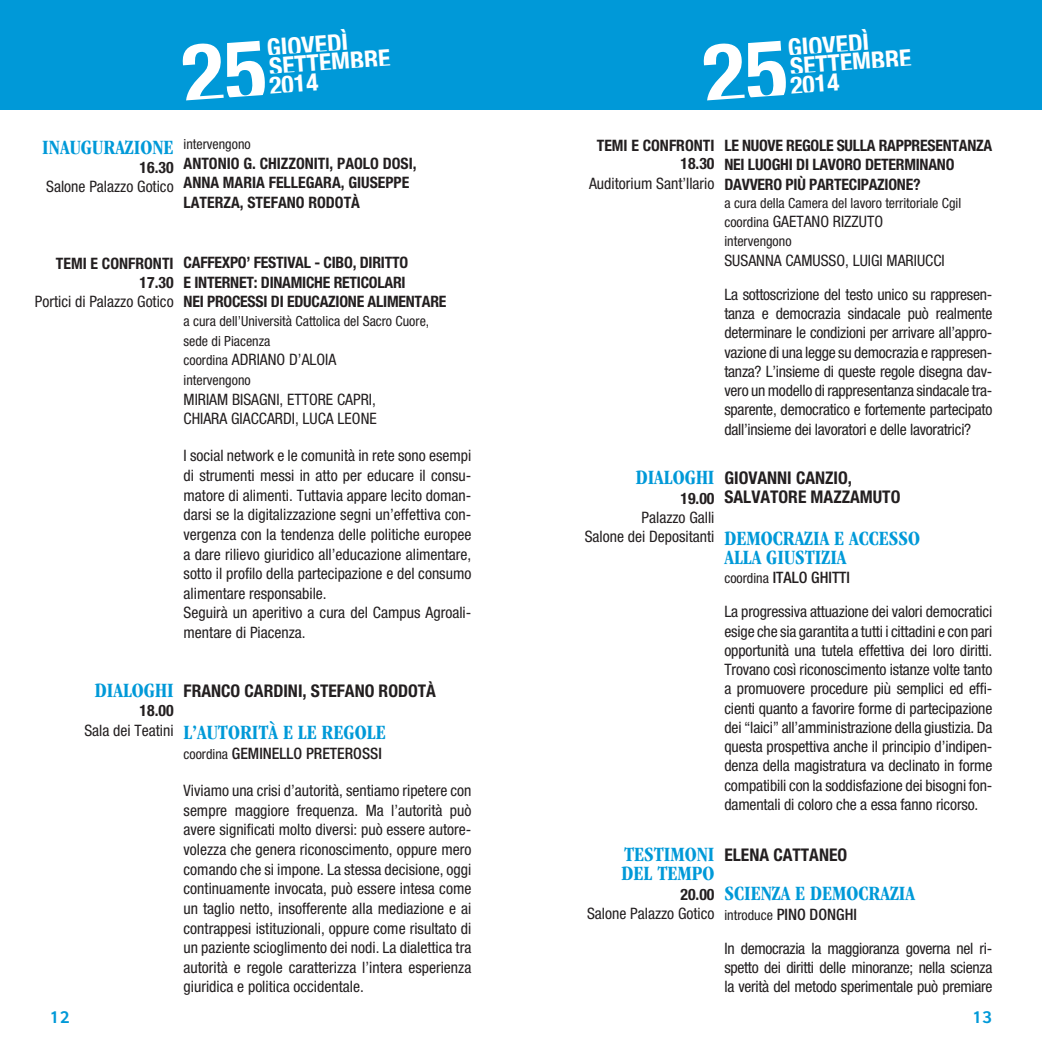
<style>
.page{position:relative;width:1042px;height:1042px;background:#fff}
.page>*{position:absolute;margin:0;border:0;box-sizing:border-box;transform-origin:0 0}
.t1{font:700 condensed 25.38px/18.9px "Helvetica Neue LT Std";color:#fff}
.t2{font:700 condensed 21px/19.2px "ITC Garamond Std";color:#0099d8}
.t3{font:700 condensed 17.5px/19.2px "Helvetica Neue LT Std";color:#231f20}
.t4{font:condensed 15.75px/19.6px "Helvetica Neue LT Std";color:#231f20}
.t5{font:700 condensed 15.75px/19.6px "Helvetica Neue LT Std";letter-spacing:-.015em;color:#231f20}
.t6{font:condensed 15.75px/34.1px "Helvetica Neue LT Std";letter-spacing:-.02em;color:#231f20}
.t7{font:500 condensed 15.75px "Helvetica Neue LT Std";color:#231f20}
.t8{font:700 15.75px "British Council Sans";color:#0099d8}
.t9{font:condensed 14px/19.6px "Helvetica Neue LT Std";color:#231f20}
.s1{font-size:14px}
.s2{font-weight:400;font-size:14px}
.s3{font-weight:500}
</style>
<div class="page">
<div style="left:0;top:0;width:521px;height:109px;background:#0099d8"></div>
<div style="left:521px;top:0;width:521px;height:109px;background:#0099d8"></div>
<h1 class="t1" style="left:266px;top:38px;width:83px;rotate:-4deg">GIOVEDÌ</h1>
<h1 class="t1" style="left:267px;top:57px;width:124px;rotate:-4deg">SETTEMBRE<br>2014</h1>
<h2 class="t2" style="left:42px;top:137px;width:133px">INAUGURAZIONE</h2>
<p class="t5" style="left:140px;top:157px;width:36px">16.30</p>
<p class="t4" style="left:46px;top:177px;width:129px">Salone Palazzo Gotico</p>
<p class="t9" style="left:184px;top:134px;width:69px">intervengono</p>
<p class="t5" style="left:184px;top:153px;width:234px">ANTONIO G. CHIZZONITI, PAOLO DOSI,<br>ANNA MARIA FELLEGARA, GIUSEPPE<br>LATERZA, STEFANO RODOTÀ</p>
<p class="t5" style="left:56px;top:254px;width:119px;line-height:18.4px;text-align:right">TEMI E CONFRONTI<br>17.30</p>
<p class="t4" style="left:35px;top:291px;width:140px">Portici di Palazzo Gotico</p>
<p class="t5" style="left:184px;top:252px;width:264px">CAFFEXPO’ FESTIVAL - CIBO, DIRITTO<br>E INTERNET: DINAMICHE RETICOLARI<br>NEI PROCESSI DI EDUCAZIONE ALIMENTARE</p>
<p class="t9" style="left:184px;top:311px;width:247px">a cura dell’Università Cattolica del Sacro Cuore, sede di Piacenza</p>
<p class="t4" style="left:184px;top:350px;width:154px"><span class="s1">coordina</span> ADRIANO D’ALOIA</p>
<p class="t9" style="left:184px;top:370px;width:69px">intervengono</p>
<p class="t4" style="left:184px;top:389px;width:195px">MIRIAM BISAGNI, ETTORE CAPRI,<br>CHIARA GIACCARDI, LUCA LEONE</p>
<p class="t4" style="left:184px;top:446px;width:289px">I social network e le comunità in rete sono esempi di strumenti messi in atto per educare il consu&shy;matore di alimenti. Tuttavia appare lecito doman&shy;darsi se la digitalizzazione segni un’effettiva con&shy;vergenza con la tendenza delle politiche europee a dare rilievo giuridico all’educazione alimentare, sotto il profilo della partecipazione e del consumo alimentare responsabile.<br>Seguirà un aperitivo a cura del Campus Agroali&shy;mentare di Piacenza.</p>
<p class="t8" style="left:50px;top:1007px;width:22px">12</p>
<h2 class="t2" style="left:95px;top:681px;width:80px">DIALOGHI</h2>
<p class="t5" style="left:140px;top:701px;width:36px">18.00</p>
<p class="t4" style="left:84px;top:720px;width:91px">Sala dei Teatini</p>
<p class="t3" style="left:184px;top:681px;width:254px">FRANCO CARDINI, STEFANO RODOTÀ</p>
<h2 class="t2" style="left:184px;top:723px;width:204px">L’AUTORITÀ E LE REGOLE</h2>
<p class="t7" style="left:184px;top:744px;width:200px"><span class="s2">coordina</span> GEMINELLO PRETEROSSI</p>
<p class="t4" style="left:184px;top:780px;width:289px;text-align:justify">Viviamo una crisi d’autorità, sentiamo ripetere con sempre maggiore frequenza. Ma l’autorità può avere significati molto diversi: può essere autore&shy;volezza che genera riconoscimento, oppure mero comando che si impone. La stessa decisione, oggi continuamente invocata, può essere intesa come un taglio netto, insofferente alla mediazione e ai contrappesi istituzionali, oppure come risultato di un paziente scioglimento dei nodi. La dialettica tra autorità e regole caratterizza l’intera esperienza giuridica e politica occidentale.</p>
<h1 class="t1" style="left:787px;top:38px;width:83px;rotate:-4deg">GIOVEDÌ</h1>
<h1 class="t1" style="left:788px;top:57px;width:124px;rotate:-4deg">SETTEMBRE<br>2014</h1>
<p class="t5" style="left:597px;top:136px;width:119px;line-height:18.4px;text-align:right">TEMI E CONFRONTI<br>18.30</p>
<p class="t4" style="left:589px;top:173px;width:127px">Auditorium Sant’Ilario</p>
<p class="t5" style="left:724px;top:136px;width:269px">LE NUOVE REGOLE SULLA RAPPRESENTANZA<br>NEI LUOGHI DI LAVORO DETERMINANO<br>DAVVERO PIÙ PARTECIPAZIONE?</p>
<p class="t9" style="left:724px;top:193px;width:238px">a cura della Camera del lavoro territoriale Cgil</p>
<p class="t4" style="left:724px;top:212px;width:160px"><span class="s1">coordina</span> GAETANO RIZZUTO</p>
<p class="t9" style="left:724px;top:232px;width:69px">intervengono</p>
<p class="t4" style="left:724px;top:243px;width:269px;line-height:34.1px">SUSANNA CAMUSSO, LUIGI MARIUCCI<br>La sottoscrizione del testo unico su rappresen-</p>
<p class="t4" style="left:724px;top:304px;width:269px;text-align:justify">tanza e democrazia sindacale può realmente determinare le condizioni per arrivare all’appro&shy;vazione di una legge su democrazia e rappresen&shy;tanza? L’insieme di queste regole disegna dav&shy;vero un modello di rappresentanza sindacale tra&shy;sparente, democratico e fortemente partecipato dall’insieme dei lavoratori e delle lavoratrici?</p>
<h2 class="t2" style="left:636px;top:468px;width:80px">DIALOGHI</h2>
<p class="t5" style="left:680px;top:488px;width:36px">19.00</p>
<p class="t4" style="left:585px;top:508px;width:131px;text-align:right">Palazzo Galli<br>Salone dei Depositanti</p>
<p class="t3" style="left:724px;top:468px;width:177px">GIOVANNI CANZIO,<br>SALVATORE MAZZAMUTO</p>
<h2 class="t2" style="left:724px;top:528px;width:197px">DEMOCRAZIA E ACCESSO<br>ALLA GIUSTIZIA</h2>
<p class="t4" style="left:724px;top:560px;width:269px;line-height:34.1px"><span class="s1">coordina</span> <span class="s3">ITALO GHITTI<br></span>La progressiva attuazione dei valori democratici</p>
<p class="t4" style="left:724px;top:621px;width:269px;text-align:justify">esige che sia garantita a tutti i cittadini e con pari opportunità una tutela effettiva dei loro diritti.<br>Trovano così riconoscimento istanze volte tanto a promuovere procedure più semplici ed effi&shy;cienti quanto a favorire forme di partecipazione dei “laici” all’amministrazione della giustizia. Da questa prospettiva anche il principio d’indipen&shy;denza della magistratura va declinato in forme compatibili con la soddisfazione dei bisogni fon&shy;damentali di coloro che a essa fanno ricorso.</p>
<h2 class="t2" style="left:621px;top:845px;width:94px">TESTIMONI<br>DEL TEMPO</h2>
<p class="t5" style="left:680px;top:884px;width:36px">20.00</p>
<p class="t4" style="left:587px;top:903px;width:129px">Salone Palazzo Gotico</p>
<p class="t3" style="left:724px;top:845px;width:124px">ELENA CATTANEO</p>
<h2 class="t2" style="left:724px;top:884px;width:192px">SCIENZA E DEMOCRAZIA</h2>
<p class="t6" style="left:724px;top:897px;width:269px"><span class="s1">introduce</span> <span class="s3">PINO DONGHI<br></span>In democrazia la maggioranza governa nel ri-</p>
<p class="t6" style="left:724px;top:958px;width:269px;line-height:19.2px">spetto dei diritti delle minoranze; nella scienza la verità del metodo sperimentale può premiare</p>
<p class="t8" style="left:972px;top:1007px;width:22px">13</p>
</div>
